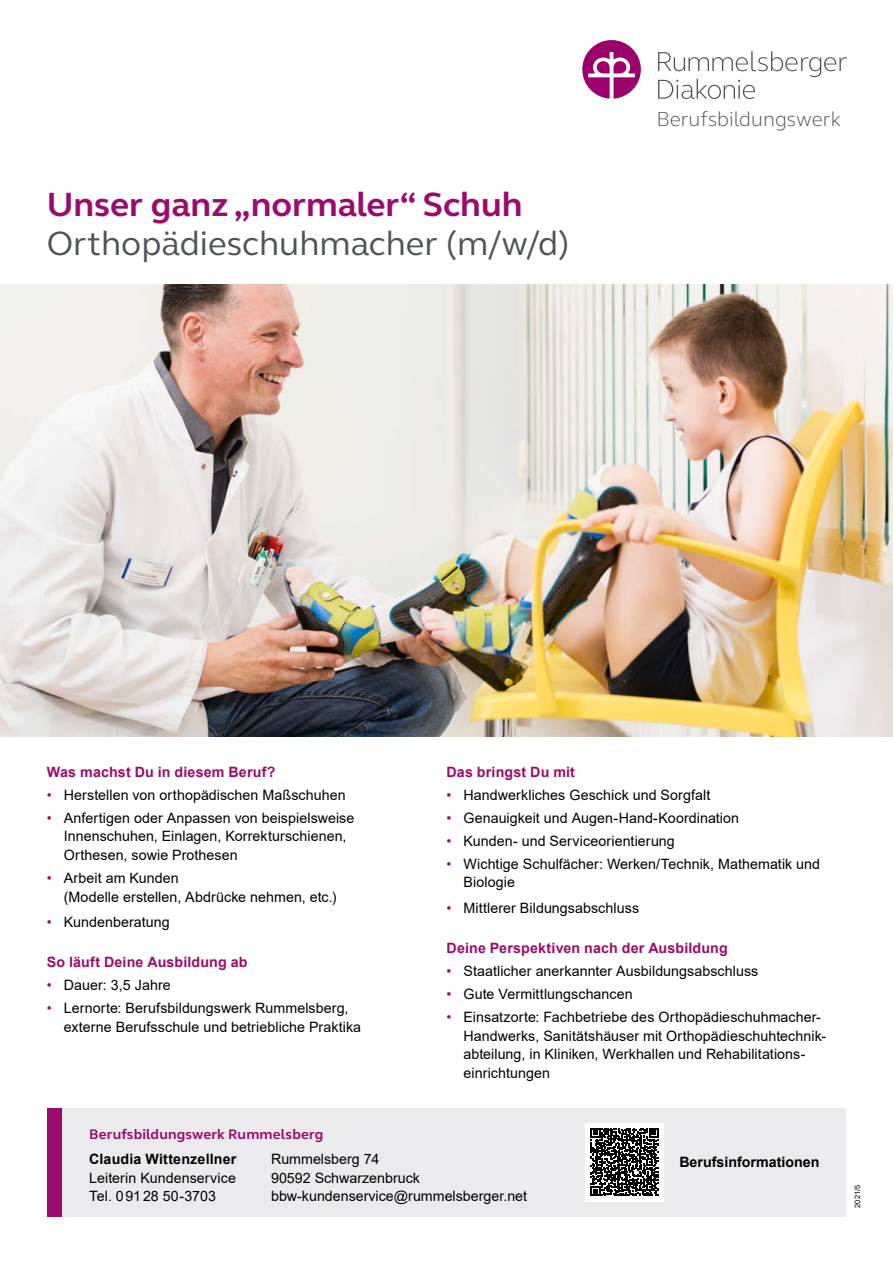
<style>
.page{position:relative;width:893px;height:1263px;background:#fff}
.page>*{position:absolute;margin:0;border:0;box-sizing:border-box;transform-origin:0 0}
.t1{font:34.5px "FS Elliot";color:#50535a}
.t2{font:700 34.5px "FS Elliot";color:#9d0a6d}
.t3{font:300 20.85px "FS Elliot";color:#50535a}
.t4{font:14.25px/18.8px "Arial";letter-spacing:.005em;color:#000}
.t5{font:700 14.25px "Arial";letter-spacing:.01em;color:#9d0a6d}
.t6{font:700 14.25px "Arial";color:#000}
.t7{font:700 14.25px "FS Elliot";letter-spacing:.01em;color:#9d0a6d}
.t8{font:7.5px "Arial";color:#000}
.s1{color:#9d0a6d}
</style>
<div class="page">
<svg style="left:658px;top:51px;width:189px;height:48px"></svg>
<svg style="left:582px;top:40px;width:59px;height:59px"></svg>
<div style="left:62px;top:1108px;width:784px;height:108px;background:#ebebed"></div>
<div style="left:47px;top:1108px;width:15px;height:108px;background:#9d0a6d"></div>
<div style="left:585px;top:1122px;width:79px;height:79px;background:#fff"></div>
<svg style="left:591px;top:1128px;width:67px;height:68px"></svg>
<img style="left:0;top:285px;width:893px;height:451px">
<h1 class="t2" style="left:47px;top:181px;width:477px">Unser ganz „normaler“ Schuh</h1>
<h1 class="t1" style="left:47px;top:220px;width:525px">Orthopädieschuhmacher (m/w/d)</h1>
<h2 class="t3" style="left:656px;top:105px;width:186px">Berufsbildungswerk</h2>
<p class="t5" style="left:47px;top:762px;width:230px">Was machst Du in diesem Beruf?</p>
<p class="t4" style="left:47px;top:785px;width:300px"><span class="s1">•</span> Herstellen von orthopädischen Maßschuhen</p>
<p class="t4" style="left:64px;top:808px;width:292px;text-indent:-17px"><span class="s1">•</span> Anfertigen oder Anpassen von beispielsweise<br>Innenschuhen, Einlagen, Korrekturschienen,<br>Orthesen, sowie Prothesen</p>
<p class="t4" style="left:64px;top:869px;width:274px;text-indent:-17px"><span class="s1">•</span> Arbeit am Kunden<br>(Modelle erstellen, Abdrücke nehmen, etc.)</p>
<p class="t4" style="left:47px;top:913px;width:124px"><span class="s1">•</span> Kundenberatung</p>
<p class="t5" style="left:47px;top:952px;width:202px">So läuft Deine Ausbildung ab</p>
<p class="t4" style="left:47px;top:976px;width:125px"><span class="s1">•</span> Dauer: 3,5 Jahre</p>
<p class="t4" style="left:64px;top:999px;width:299px;text-indent:-17px"><span class="s1">•</span> Lernorte: Berufsbildungswerk Rummelsberg, externe Berufsschule und betriebliche Praktika</p>
<p class="t5" style="left:446px;top:762px;width:130px">Das bringst Du mit</p>
<p class="t4" style="left:446px;top:785px;width:265px"><span class="s1">•</span> Handwerkliches Geschick und Sorgfalt</p>
<p class="t4" style="left:446px;top:808px;width:294px"><span class="s1">•</span> Genauigkeit und Augen-Hand-Koordination</p>
<p class="t4" style="left:446px;top:831px;width:230px"><span class="s1">•</span> Kunden- und Serviceorientierung</p>
<p class="t4" style="left:463px;top:854px;width:358px;text-indent:-17px"><span class="s1">•</span> Wichtige Schulfächer: Werken/Technik, Mathematik und<br>Biologie</p>
<p class="t4" style="left:446px;top:898px;width:194px"><span class="s1">•</span> Mittlerer Bildungsabschluss</p>
<p class="t5" style="left:446px;top:938px;width:283px">Deine Perspektiven nach der Ausbildung</p>
<p class="t4" style="left:446px;top:961px;width:313px"><span class="s1">•</span> Staatlicher anerkannter Ausbildungsabschluss</p>
<p class="t4" style="left:446px;top:984px;width:188px"><span class="s1">•</span> Gute Vermittlungschancen</p>
<p class="t4" style="left:463px;top:1007px;width:363px;text-indent:-17px"><span class="s1">•</span> Einsatzorte: Fachbetriebe des Orthopädieschuhmacher-Handwerks, Sanitätshäuser mit Orthopädieschuhtechnik&shy;abteilung, in Kliniken, Werkhallen und Rehabilitations&shy;einrichtungen</p>
<p class="t7" style="left:89px;top:1124px;width:236px">Berufsbildungswerk Rummelsberg</p>
<p class="t6" style="left:89px;top:1149px;width:149px">Claudia Wittenzellner</p>
<p class="t4" style="left:89px;top:1168px;width:148px">Leiterin Kundenservice<br>Tel. 09128 50-3703</p>
<p class="t4" style="left:271px;top:1149px;width:258px">Rummelsberg 74<br>90592 Schwarzenbruck bbw-kundenservice@rummelsberger.net</p>
<p class="t6" style="left:679px;top:1152px;width:142px">Berufsinformationen</p>
<p class="t8" style="left:852px;top:1208px;width:24px;rotate:-90deg">2021/5</p>
</div>
